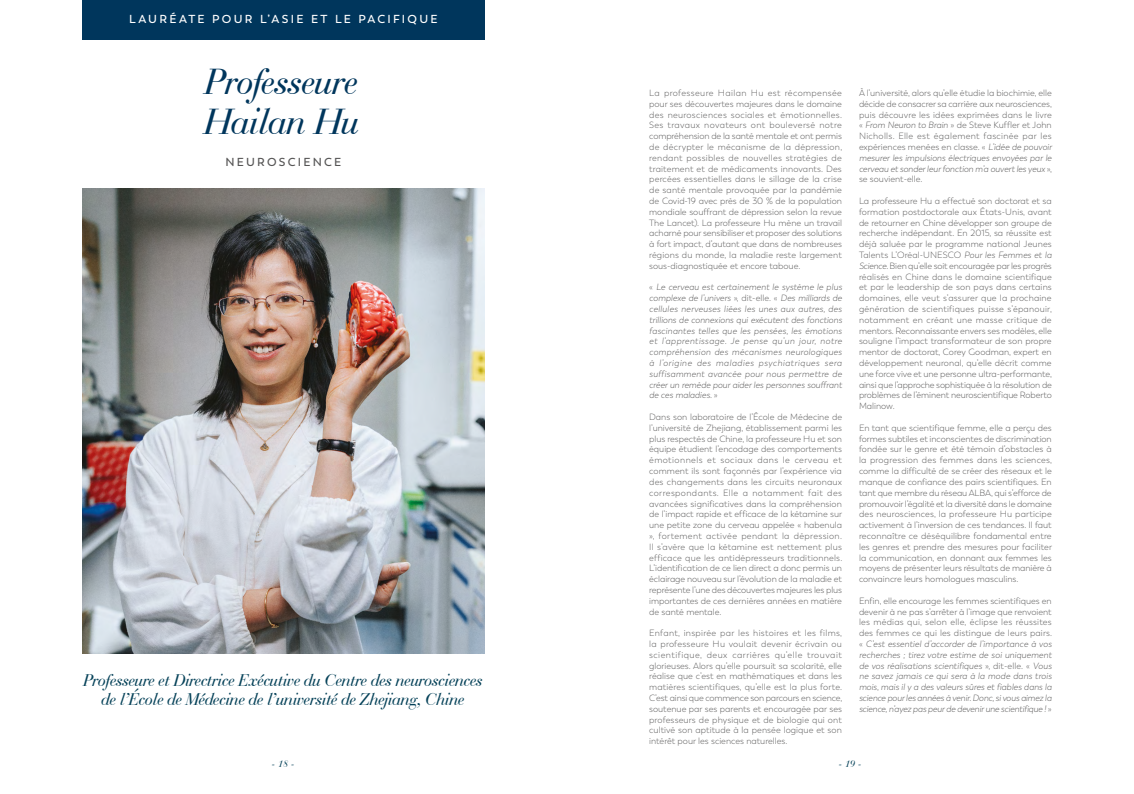
<style>
.page{position:relative;width:1134px;height:794px;background:#fff}
.page>*{position:absolute;margin:0;border:0;box-sizing:border-box;transform-origin:0 0}
.t1{font:italic 38.5px/40px "Bauer Bodoni BT";letter-spacing:-.01em;color:#00365c}
.t2{font:italic 18px/19px "Bauer Bodoni BT";letter-spacing:-.01em;color:#064259;text-align:center}
.t3{font:600 11.6px "Trenda";letter-spacing:.2em;color:#fff}
.t4{font:600 11.6px "Trenda";letter-spacing:.195em;color:#565555}
.t5{font:italic 10px "Bauer Bodoni BT";color:#064259}
.t6{font:300 9px/10.8px "Trenda";color:#565555;text-align:justify}
.t7{font:italic 300 9px/10.8px "Trenda";letter-spacing:-.015em;color:#565555;text-align:justify}
.s1{font-style:normal}
.s2{font-style:italic}
</style>
<div class="page">
<img style="left:82px;top:189px;width:403px;height:464px">
<div style="left:82px;top:0;width:403px;height:40px;background:#00365c"></div>
<p class="t3" style="left:129px;top:12px;width:310px">LAURÉATE POUR L’ASIE ET LE PACIFIQUE</p>
<h1 class="t1" style="left:205px;top:61px;width:156px">Professeure<br>Hailan Hu</h1>
<p class="t4" style="left:225px;top:155px;width:118px">NEUROSCIENCE</p>
<h2 class="t2" style="left:84px;top:670px;width:401px">Professeure et Directrice Exécutive du Centre des neurosciences de l’École de Médecine de l’université de Zhejiang, Chine</h2>
<p class="t6" style="left:649px;top:88px;width:195px">La professeure Hailan Hu est récompensée pour ses découvertes majeures dans le domaine des neurosciences sociales et émotionnelles.<br>Ses travaux novateurs ont bouleversé notre compréhension de la santé mentale et ont permis de décrypter le mécanisme de la dépression, rendant possibles de nouvelles stratégies de traitement et de médicaments innovants. Des percées essentielles dans le sillage de la crise de santé mentale provoquée par la pandémie de Covid-19 avec près de 30 % de la population mondiale souffrant de dépression selon la revue The Lancet). La professeure Hu mène un travail acharné pour sensibiliser et proposer des solutions à fort impact, d’autant que dans de nombreuses régions du monde, la maladie reste largement sous-diagnostiquée et encore taboue.</p>
<p class="t7" style="left:649px;top:282px;width:194px"><span class="s1">«</span> Le cerveau est certainement le système le plus complexe de l’univers <span class="s1">», dit-elle. «</span> Des milliards de cellules nerveuses liées les unes aux autres, des trillions de connexions qui exécutent des fonctions fascinantes telles que les pensées, les émotions et l’apprentissage. Je pense qu’un jour, notre compréhension des mécanismes neurologiques à l’origine des maladies psychiatriques sera suffisamment avancée pour nous permettre de créer un remède pour aider les personnes souffrant de ces maladies. <span class="s1">»</span></p>
<p class="t6" style="left:649px;top:412px;width:195px">Dans son laboratoire de l’École de Médecine de l’université de Zhejiang, établissement parmi les plus respectés de Chine, la professeure Hu et son équipe étudient l’encodage des comportements émotionnels et sociaux dans le cerveau et comment ils sont façonnés par l’expérience via des changements dans les circuits neuronaux correspondants. Elle a notamment fait des avancées significatives dans la compréhension de l’impact rapide et efficace de la kétamine sur une petite zone du cerveau appelée « habenula », fortement activée pendant la dépression.<br>Il s’avère que la kétamine est nettement plus efficace que les antidépresseurs traditionnels.<br>L’identification de ce lien direct a donc permis un éclairage nouveau sur l’évolution de la maladie et représente l’une des découvertes majeures les plus importantes de ces dernières années en matière de santé mentale.</p>
<p class="t6" style="left:649px;top:628px;width:195px">Enfant, inspirée par les histoires et les films, la professeure Hu voulait devenir écrivain ou scientifique, deux carrières qu’elle trouvait glorieuses. Alors qu’elle poursuit sa scolarité, elle réalise que c’est en mathématiques et dans les matières scientifiques, qu’elle est la plus forte.<br>C’est ainsi que commence son parcours en science, soutenue par ses parents et encouragée par ses professeurs de physique et de biologie qui ont cultivé son aptitude à la pensée logique et son intérêt pour les sciences naturelles.</p>
<p class="t6" style="left:859px;top:88px;width:194px">À l’université, alors qu’elle étudie la biochimie, elle décide de consacrer sa carrière aux neurosciences, puis découvre les idées exprimées dans le livre « <span class="s2">From Neuron to Brain</span> » de Steve Kuffler et John Nicholls. Elle est également fascinée par les expériences menées en classe. « <span class="s2">L’idée de pouvoir mesurer les impulsions électriques envoyées par le cerveau et sonder leur fonction m’a ouvert les yeux</span> », se souvient-elle.</p>
<p class="t6" style="left:859px;top:196px;width:194px">La professeure Hu a effectué son doctorat et sa formation postdoctorale aux États-Unis, avant de retourner en Chine développer son groupe de recherche indépendant. En 2015, sa réussite est déjà saluée par le programme national Jeunes Talents L’Oréal-UNESCO <span class="s2">Pour les Femmes et la Science.</span> Bien qu’elle soit encouragée par les progrès réalisés en Chine dans le domaine scientifique et par le leadership de son pays dans certains domaines, elle veut s’assurer que la prochaine génération de scientifiques puisse s’épanouir, notamment en créant une masse critique de mentors. Reconnaissante envers ses modèles, elle souligne l’impact transformateur de son propre mentor de doctorat, Corey Goodman, expert en développement neuronal, qu’elle décrit comme une force vive et une personne ultra-performante, ainsi que l’approche sophistiquée à la résolution de problèmes de l’éminent neuroscientifique Roberto Malinow.</p>
<p class="t6" style="left:859px;top:422px;width:195px">En tant que scientifique femme, elle a perçu des formes subtiles et inconscientes de discrimination fondée sur le genre et été témoin d’obstacles à la progression des femmes dans les sciences, comme la difficulté de se créer des réseaux et le manque de confiance des pairs scientifiques. En tant que membre du réseau ALBA, qui s’efforce de promouvoir l’égalité et la diversité dans le domaine des neurosciences, la professeure Hu participe activement à l’inversion de ces tendances. Il faut reconnaître ce déséquilibre fondamental entre les genres et prendre des mesures pour faciliter la communication, en donnant aux femmes les moyens de présenter leurs résultats de manière à convaincre leurs homologues masculins.</p>
<p class="t7" style="left:859px;top:595px;width:195px"><span class="s1">Enfin, elle encourage les femmes scientifiques en devenir à ne pas s’arrêter à l’image que renvoient les médias qui, selon elle, éclipse les réussites des femmes ce qui les distingue de leurs pairs. «</span> C’est essentiel d’accorder de l’importance à vos recherches ; tirez votre estime de soi uniquement de vos réalisations scientifiques <span class="s1">», dit-elle. «</span> Vous ne savez jamais ce qui sera à la mode dans trois mois, mais il y a des valeurs sûres et fiables dans la science pour les années à venir. Donc, si vous aimez la science, n’ayez pas peur de devenir une scientifique ! <span class="s1">»</span></p>
<p class="t5" style="left:272px;top:757px;width:25px">- 18 -</p>
<p class="t5" style="left:839px;top:757px;width:25px">- 19 -</p>
</div>
